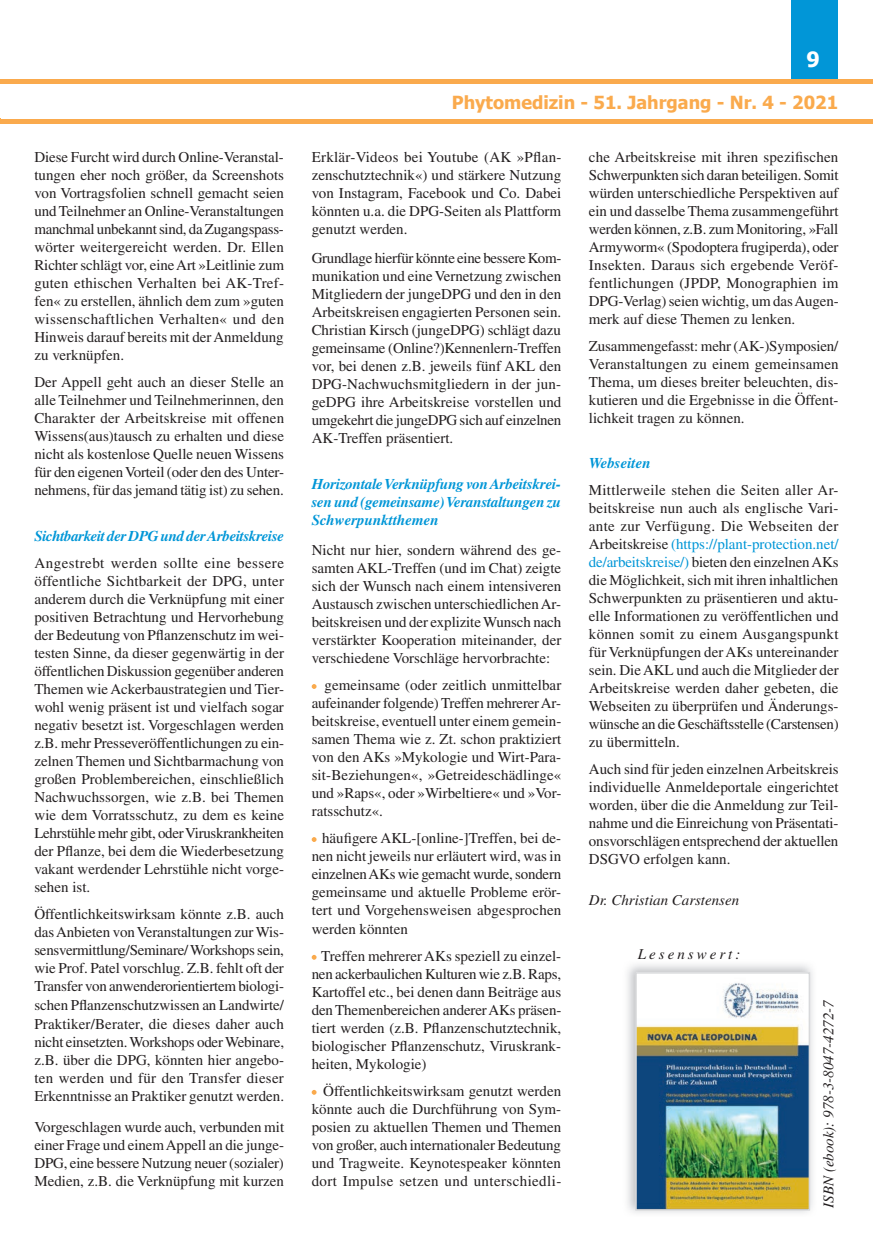
<style>
.page{position:relative;width:873px;height:1242px;background:#fff}
.page>*{position:absolute;margin:0;border:0;box-sizing:border-box;transform-origin:0 0}
.t1{font:700 21px "Tahoma";color:#fff}
.t2{font:700 18px "Tahoma";color:#faaa4d}
.t3{font:15px/18px "Times";color:#231f20;text-align:justify}
.t4{font:italic 700 15px/18px "Times";letter-spacing:-.015em;color:#0196d7;text-align:justify}
.t5{font:italic 15px "Times";color:#231f20}
.t6{font:italic 15px "Times";letter-spacing:.2em;color:#231f20}
.s1{color:#0196d7}
</style>
<div class="page">
<div style="left:791px;top:0;width:46px;height:83px;background:#0196d7"></div>
<hr style="left:0;top:119px;width:872px;height:4px;background:#faaa4d">
<div style="left:0;top:79px;width:872px;height:5px;background:#faaa4d"></div>
<img style="left:638px;top:982px;width:169px;height:225px">
<div style="left:635px;top:972px;width:175px;height:238px;border:2px solid #d8d9db"></div>
<svg style="left:311px;top:684px;width:5px;height:5px"></svg>
<svg style="left:311px;top:837px;width:5px;height:5px"></svg>
<svg style="left:311px;top:955px;width:5px;height:5px"></svg>
<svg style="left:311px;top:1090px;width:5px;height:5px"></svg>
<p class="t3" style="left:34px;top:148px;width:251px">Diese Furcht wird durch Online-Veranstal&shy;tungen eher noch größer, da Screenshots von Vortragsfolien schnell gemacht seien und Teilnehmer an Online-Veranstaltungen manchmal unbekannt sind, da Zugangspass&shy;wörter weitergereicht werden. Dr. Ellen Richter schlägt vor, eine Art »Leitlinie zum guten ethischen Verhalten bei AK-Tref&shy;fen« zu erstellen, ähnlich dem zum »guten wissenschaftlichen Verhalten« und den Hinweis darauf bereits mit der Anmeldung zu verknüpfen.</p>
<p class="t3" style="left:34px;top:373px;width:251px">Der Appell geht auch an dieser Stelle an alle Teilnehmer und Teilnehmerinnen, den Charakter der Arbeitskreise mit offenen Wissens(aus)tausch zu erhalten und diese nicht als kostenlose Quelle neuen Wissens für den eigenen Vorteil (oder den des Unter&shy;nehmens, für das jemand tätig ist) zu sehen.</p>
<p class="t4" style="left:34px;top:527px;width:251px">Sichtbarkeit der DPG und der Arbeitskreise</p>
<p class="t3" style="left:34px;top:554px;width:251px">Angestrebt werden sollte eine bessere öffentliche Sichtbarkeit der DPG, unter anderem durch die Verknüpfung mit einer positiven Betrachtung und Hervorhebung der Bedeutung von Pflanzenschutz im wei&shy;testen Sinne, da dieser gegenwärtig in der öffentlichen Diskussion gegenüber anderen Themen wie Ackerbaustrategien und Tier&shy;wohl wenig präsent ist und vielfach sogar negativ besetzt ist. Vorgeschlagen werden z.B. mehr Presseveröffentlichungen zu ein&shy;zelnen Themen und Sichtbarmachung von großen Problembereichen, einschließlich Nachwuchssorgen, wie z.B. bei Themen wie dem Vorratsschutz, zu dem es keine Lehrstühle mehr gibt, oder Viruskrankheiten der Pflanze, bei dem die Wiederbesetzung vakant werdender Lehrstühle nicht vorge&shy;sehen ist.</p>
<p class="t3" style="left:34px;top:905px;width:251px">Öffentlichkeitswirksam könnte z.B. auch das Anbieten von Veranstaltungen zur Wis&shy;sensvermittlung/Seminare/ Workshops sein, wie Prof. Patel vorschlug. Z.B. fehlt oft der Transfer von anwenderorientiertem biologi&shy;schen Pflanzenschutzwissen an Landwirte/ Praktiker/Berater, die dieses daher auch nicht einsetzten. Workshops oder Webinare, z.B. über die DPG, könnten hier angebo&shy;ten werden und für den Transfer dieser Erkenntnisse an Praktiker genutzt werden.</p>
<p class="t3" style="left:34px;top:1118px;width:251px">Vorgeschlagen wurde auch, verbunden mit einer Frage und einem Appell an die junge-DPG, eine bessere Nutzung neuer (sozialer)<br>Medien, z.B. die Verknüpfung mit kurzen</p>
<h1 class="t1" style="left:806px;top:44px;width:15px">9</h1>
<p class="t2" style="left:452px;top:89px;width:388px">Phytomedizin - 51. Jahrgang - Nr. 4 - 2021</p>
<p class="t3" style="left:311px;top:148px;width:251px">Erklär-Videos bei Youtube (AK »Pflan&shy;zenschutztechnik«) und stärkere Nutzung von Instagram, Facebook und Co. Dabei könnten u.a. die DPG-Seiten als Plattform genutzt werden.</p>
<p class="t3" style="left:311px;top:249px;width:251px">Grundlage hierfür könnte eine bessere Kom&shy;munikation und eine Vernetzung zwischen Mitgliedern der jungeDPG und den in den Arbeitskreisen engagierten Personen sein.<br>Christian Kirsch (jungeDPG) schlägt dazu gemeinsame (Online?)Kennenlern-Treffen vor, bei denen z.B. jeweils fünf AKL den DPG-Nachwuchsmitgliedern in der jun&shy;geDPG ihre Arbeitskreise vorstellen und umgekehrt die jungeDPG sich auf einzelnen AK-Treffen präsentiert.</p>
<p class="t4" style="left:311px;top:475px;width:251px">Horizontale Verknüpfung von Arbeitskrei&shy;sen und (gemeinsame) Veranstaltungen zu Schwerpunktthemen</p>
<p class="t3" style="left:311px;top:541px;width:251px">Nicht nur hier, sondern während des ge&shy;samten AKL-Treffen (und im Chat) zeigte sich der Wunsch nach einem intensiveren Austausch zwischen unterschiedlichen Ar&shy;beitskreisen und der explizite Wunsch nach verstärkter Kooperation miteinander, der verschiedene Vorschläge hervorbrachte:</p>
<p class="t3" style="left:311px;top:676px;width:251px;text-indent:13px">gemeinsame (oder zeitlich unmittelbar aufeinander folgende) Treffen mehrerer Ar&shy;beitskreise, eventuell unter einem gemein&shy;samen Thema wie z. Zt. schon praktiziert von den AKs »Mykologie und Wirt-Para&shy;sit-Beziehungen«, »Getreideschädlinge« und »Raps«, oder »Wirbeltiere« und »Vor&shy;ratsschutz«.</p>
<p class="t3" style="left:311px;top:829px;width:251px;text-indent:10px">häufigere AKL-[online-]Treffen, bei de&shy;nen nicht jeweils nur erläutert wird, was in einzelnen AKs wie gemacht wurde, sondern gemeinsame und aktuelle Probleme erör&shy;tert und Vorgehensweisen abgesprochen werden könnten</p>
<p class="t3" style="left:311px;top:947px;width:251px;text-indent:9px">Treffen mehrerer AKs speziell zu einzel&shy;nen ackerbaulichen Kulturen wie z.B. Raps, Kartoffel etc., bei denen dann Beiträge aus den Themenbereichen anderer AKs präsen&shy;tiert werden (z.B. Pflanzenschutztechnik, biologischer Pflanzenschutz, Viruskrank&shy;heiten, Mykologie)</p>
<p class="t3" style="left:311px;top:1082px;width:251px;text-indent:12px">Öffentlichkeitswirksam genutzt werden könnte auch die Durchführung von Sym&shy;posien zu aktuellen Themen und Themen von großer, auch internationaler Bedeutung und Tragweite. Keynotespeaker könnten dort Impulse setzen und unterschiedli-</p>
<p class="t3" style="left:589px;top:148px;width:251px">che Arbeitskreise mit ihren spezifischen Schwerpunkten sich daran beteiligen. Somit würden unterschiedliche Perspektiven auf ein und dasselbe Thema zusammengeführt werden können, z.B. zum Monitoring, »Fall Armyworm« (Spodoptera frugiperda), oder Insekten. Daraus sich ergebende Veröf&shy;fentlichungen (JPDP, Monographien im DPG-Verlag) seien wichtig, um das Augen&shy;merk auf diese Themen zu lenken.</p>
<p class="t3" style="left:589px;top:337px;width:251px">Zusammengefasst: mehr (AK-)Symposien/ Veranstaltungen zu einem gemeinsamen Thema, um dieses breiter beleuchten, dis&shy;kutieren und die Ergebnisse in die Öffent&shy;lichkeit tragen zu können.</p>
<p class="t4" style="left:589px;top:453px;width:63px">Webseiten</p>
<p class="t3" style="left:589px;top:480px;width:251px">Mittlerweile stehen die Seiten aller Ar&shy;beitskreise nun auch als englische Vari&shy;ante zur Verfügung. Die Webseiten der Arbeitskreise <span class="s1">(https://plant-protection.net/ de/arbeitskreise/)</span> bieten den einzelnen AKs die Möglichkeit, sich mit ihren inhaltlichen Schwerpunkten zu präsentieren und aktu&shy;elle Informationen zu veröffentlichen und können somit zu einem Ausgangspunkt für Verknüpfungen der AKs untereinander sein. Die AKL und auch die Mitglieder der Arbeitskreise werden daher gebeten, die Webseiten zu überprüfen und Änderungs&shy;wünsche an die Geschäftsstelle (Carstensen) zu übermitteln.</p>
<p class="t3" style="left:589px;top:759px;width:251px">Auch sind für jeden einzelnen Arbeitskreis individuelle Anmeldeportale eingerichtet worden, über die die Anmeldung zur Teil&shy;nahme und die Einreichung von Präsentati&shy;onsvorschlägen entsprechend der aktuellen DSGVO erfolgen kann.</p>
<p class="t5" style="left:589px;top:892px;width:152px">Dr. Christian Carstensen</p>
<p class="t6" style="left:637px;top:945px;width:104px">Lesenswert:</p>
<p class="t5" style="left:820px;top:1208px;width:210px;rotate:-90deg">ISBN (ebook): 978-3-8047-4272-7</p>
</div>
